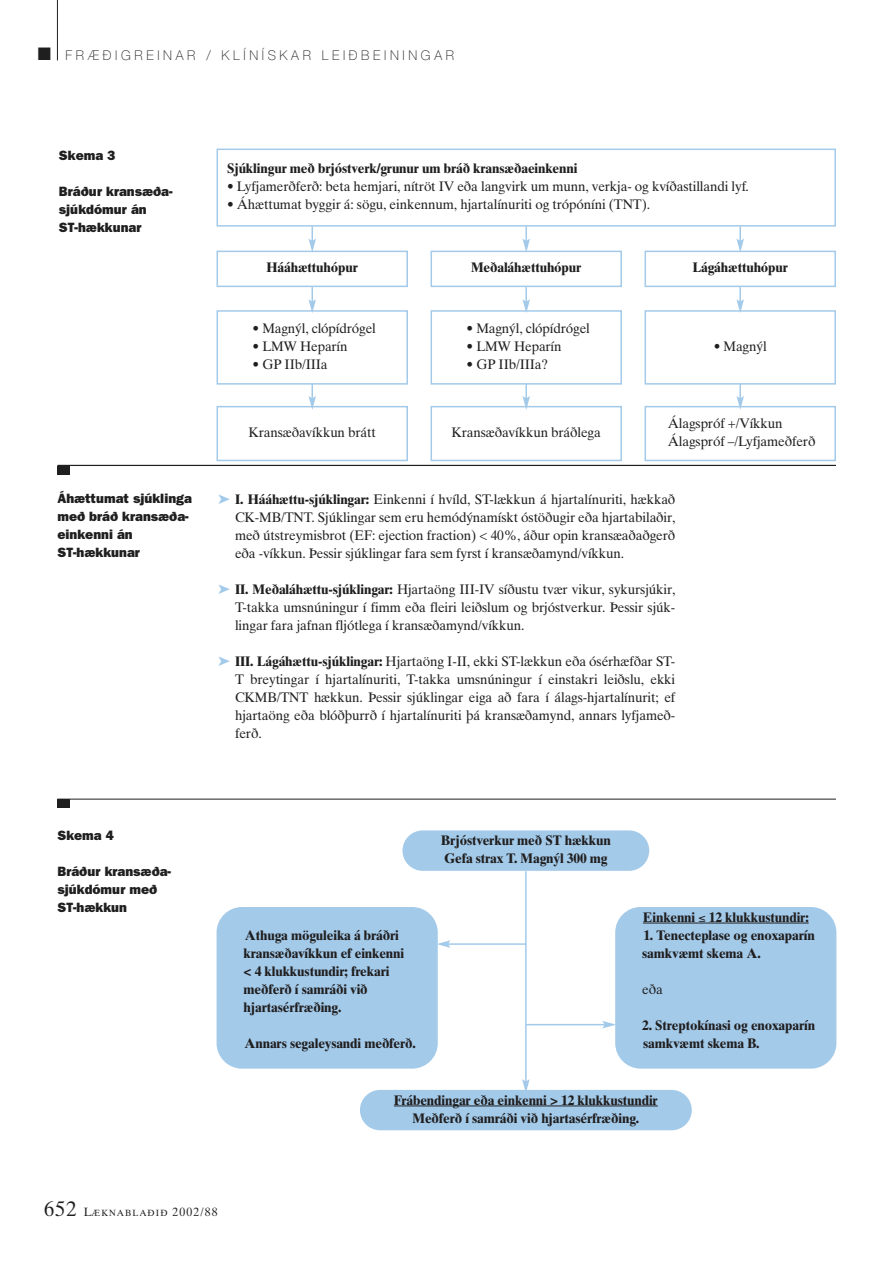
<style>
.page{position:relative;width:893px;height:1262px;background:#fff}
.page>*{position:absolute;margin:0;border:0;box-sizing:border-box;transform-origin:0 0}
.t1{font:13.8px/18px "Times Ten";letter-spacing:-.01em;color:#201f20;text-align:justify}
.t2{font:700 13.8px/18px "Times Ten";letter-spacing:-.01em;color:#201f20}
.t3{font:800 13.5px/18px "Franklin Gothic";color:#201f20}
.t4{font:100 13.5px "Helvetica Neue";letter-spacing:.28em;color:#201f20}
.t5{font:9px "Times Ten";letter-spacing:.12em;color:#201f20}
.s1{color:#a4caea}
.s2{font-weight:700}
.s3{font-size:21px}
.s4{font-size:12px}
</style>
<div class="page">
<hr style="left:57px;top:0;width:1px;height:60px;background:#201f20">
<div style="left:216px;top:148px;width:620px;height:78px;border:2px solid #a4caea"></div>
<div style="left:216px;top:251px;width:192px;height:36px;border:2px solid #a4caea"></div>
<div style="left:430px;top:251px;width:192px;height:36px;border:2px solid #a4caea"></div>
<div style="left:644px;top:251px;width:192px;height:36px;border:2px solid #a4caea"></div>
<div style="left:216px;top:406px;width:192px;height:55px;border:2px solid #a4caea"></div>
<div style="left:430px;top:406px;width:192px;height:55px;border:2px solid #a4caea"></div>
<div style="left:644px;top:406px;width:192px;height:55px;border:2px solid #a4caea"></div>
<div style="left:216px;top:310px;width:192px;height:74px;border:2px solid #a4caea"></div>
<div style="left:430px;top:310px;width:192px;height:74px;border:2px solid #a4caea"></div>
<div style="left:644px;top:310px;width:192px;height:74px;border:2px solid #a4caea"></div>
<svg style="left:308px;top:226px;width:8px;height:26px"></svg>
<svg style="left:522px;top:226px;width:8px;height:26px"></svg>
<svg style="left:736px;top:226px;width:8px;height:26px"></svg>
<svg style="left:308px;top:287px;width:8px;height:26px"></svg>
<svg style="left:522px;top:287px;width:8px;height:26px"></svg>
<svg style="left:736px;top:287px;width:8px;height:26px"></svg>
<svg style="left:308px;top:384px;width:8px;height:26px"></svg>
<svg style="left:522px;top:384px;width:8px;height:26px"></svg>
<svg style="left:736px;top:384px;width:8px;height:26px"></svg>
<hr style="left:57px;top:798px;width:779px;height:1px;background:#201f20">
<div style="left:402px;top:830px;width:247px;height:40px;background:#a4caea;border-radius:20px"></div>
<div style="left:360px;top:1089px;width:331px;height:41px;background:#a4caea;border-radius:20px"></div>
<hr style="left:401px;top:1105px;width:121px;height:1px;background:#201f20">
<hr style="left:522px;top:1105px;width:135px;height:1px;background:#201f20">
<div style="left:615px;top:907px;width:221px;height:161px;background:#a4caea;border-radius:26px"></div>
<svg style="left:643px;top:922px;width:62px;height:1px"></svg>
<hr style="left:705px;top:922px;width:103px;height:1px;background:#201f20">
<div style="left:216px;top:907px;width:222px;height:161px;background:#a4caea;border-radius:26px"></div>
<hr style="left:525px;top:871px;width:1px;height:210px;background:#a4caea">
<svg style="left:522px;top:1079px;width:7px;height:11px"></svg>
<hr style="left:526px;top:1024px;width:79px;height:1px;background:#a4caea">
<svg style="left:602px;top:1021px;width:14px;height:7px"></svg>
<hr style="left:448px;top:943px;width:78px;height:1px;background:#a4caea">
<svg style="left:437px;top:940px;width:13px;height:7px"></svg>
<hr style="left:57px;top:465px;width:779px;height:1px;background:#201f20">
<div style="left:57px;top:466px;width:13px;height:8px;background:#201f20"></div>
<div style="left:57px;top:799px;width:13px;height:8px;background:#201f20"></div>
<p class="t4" style="left:38px;top:51px;width:417px">■ FRÆÐIGREINAR / KLÍNÍSKAR LEIÐBEININGAR</p>
<p class="t3" style="left:59px;top:147px;width:58px">Skema 3</p>
<p class="t3" style="left:59px;top:183px;width:115px">Bráður kransæða&shy;sjúkdómur án<br>ST-hækkunar</p>
<p class="t3" style="left:57px;top:490px;width:136px">Áhættumat sjúklinga með bráð kransæða&shy;einkenni án<br>ST-hækkunar</p>
<p class="t2" style="left:227px;top:161px;width:352px">Sjúklingur með brjóstverk/grunur um bráð kransæðaeinkenni</p>
<p class="t1" style="left:227px;top:179px;width:523px">• Lyfjamerðferð: beta hemjari, nítröt IV eða langvirk um munn, verkja- og kvíðastillandi lyf.</p>
<p class="t1" style="left:227px;top:197px;width:424px">• Áhættumat byggir á: sögu, einkennum, hjartalínuriti og trópóníni (TNT).</p>
<p class="t2" style="left:266px;top:260px;width:93px">Hááhættuhópur</p>
<p class="t2" style="left:471px;top:260px;width:112px">Meðaláhættuhópur</p>
<p class="t2" style="left:692px;top:260px;width:97px">Lágáhættuhópur</p>
<p class="t1" style="left:252px;top:320px;width:125px">• Magnýl, clópídrógel</p>
<p class="t1" style="left:252px;top:338px;width:97px">• LMW Heparín</p>
<p class="t1" style="left:252px;top:356px;width:76px">• GP IIb/IIIa</p>
<p class="t1" style="left:466px;top:320px;width:125px">• Magnýl, clópídrógel</p>
<p class="t1" style="left:466px;top:338px;width:97px">• LMW Heparín</p>
<p class="t1" style="left:466px;top:356px;width:83px">• GP IIb/IIIa?</p>
<p class="t1" style="left:713px;top:338px;width:54px">• Magnýl</p>
<p class="t1" style="left:248px;top:425px;width:129px">Kransæðavíkkun brátt</p>
<p class="t1" style="left:451px;top:425px;width:151px">Kransæðavíkkun bráðlega</p>
<p class="t1" style="left:667px;top:416px;width:149px">Álagspróf +/Víkkun<br>Álagspróf –/Lyfjameðferð</p>
<p class="t1" style="left:235px;top:492px;width:442px;text-indent:-17px"><span class="s1">➤</span> <span class="s2">I. Hááhættu-sjúklingar:</span> Einkenni í hvíld, ST-lækkun á hjartalínuriti, hækkað CK-MB/TNT. Sjúklingar sem eru hemódýnamískt óstöðugir eða hjartabilaðir, með útstreymisbrot (EF: ejection fraction) &lt; 40%, áður opin kransæaðaðgerð eða -víkkun. Þessir sjúklingar fara sem fyrst í kransæðamynd/víkkun.</p>
<p class="t1" style="left:235px;top:582px;width:442px;text-indent:-17px"><span class="s1">➤</span> <span class="s2">II. Meðaláhættu-sjúklingar:</span> Hjartaöng III-IV síðustu tvær vikur, sykursjúkir, T-takka umsnúningur í fimm eða fleiri leiðslum og brjóstverkur. Þessir sjúk&shy;lingar fara jafnan fljótlega í kransæðamynd/víkkun.</p>
<p class="t1" style="left:235px;top:654px;width:442px;text-indent:-17px"><span class="s1">➤</span> <span class="s2">III. Lágáhættu-sjúklingar:</span> Hjartaöng I-II, ekki ST-lækkun eða ósérhæfðar ST-T breytingar í hjartalínuriti, T-takka umsnúningur í einstakri leiðslu, ekki CKMB/TNT hækkun. Þessir sjúklingar eiga að fara í álags-hjartalínurit; ef hjartaöng eða blóðþurrð í hjartalínuriti þá kransæðamynd, annars lyfjameð&shy;ferð.</p>
<p class="t3" style="left:57px;top:827px;width:58px">Skema 4</p>
<p class="t3" style="left:57px;top:863px;width:115px">Bráður kransæða&shy;sjúkdómur með<br>ST-hækkun</p>
<p class="t2" style="left:243px;top:927px;width:162px">Athuga möguleika á bráðri kransæðavíkkun ef einkenni &lt; 4 klukkustundir; frekari meðferð í samráði við hjartasérfræðing.</p>
<p class="t2" style="left:244px;top:1035px;width:173px">Annars segaleysandi meðferð.</p>
<p class="t2" style="left:441px;top:832px;width:172px">Brjóstverkur með ST hækkun<br>Gefa strax T. Magnýl 300 mg</p>
<p class="t2" style="left:643px;top:909px;width:167px">Einkenni ≤ 12 klukkustundir:</p>
<p class="t2" style="left:642px;top:927px;width:174px">1. Tenecteplase og enoxaparín samkvæmt skema A.</p>
<p class="t1" style="left:642px;top:981px;width:22px">eða</p>
<p class="t2" style="left:642px;top:1017px;width:174px">2. Streptokínasi og enoxaparín samkvæmt skema B.</p>
<p class="t2" style="left:394px;top:1092px;width:265px;text-align:center">Frábendingar eða einkenni &gt; 12 klukkustundir<br>Meðferð í samráði við hjartasérfræðing.</p>
<p class="t5" style="left:44px;top:1210px;width:175px"><span class="s3">652</span> <span class="s4">L</span>ÆKNABLAÐIÐ <span class="s4">2002/88</span></p>
</div>
